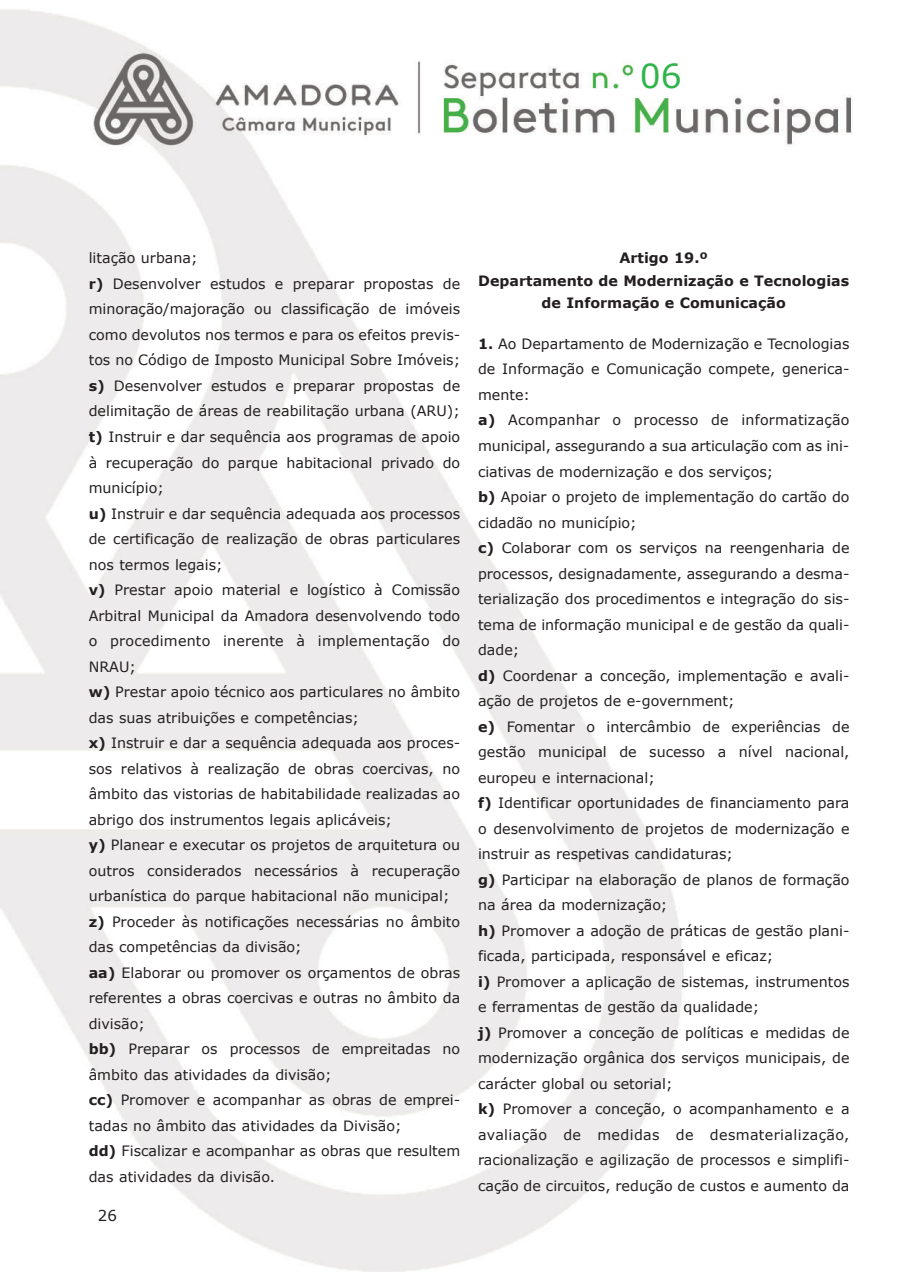
<style>
.page{position:relative;width:902px;height:1272px;background:#fff}
.page>*{position:absolute;margin:0;border:0;box-sizing:border-box;transform-origin:0 0}
.t1{font:33px "Verdana";color:#31b44b}
.t2{font:15px "Verdana";color:#231f20}
.t3{font:14.25px/25.5px "Verdana";color:#231f20}
.t4{font:700 14.25px/22.5px "Verdana";color:#231f20;text-align:center}
.s1{font-weight:700}
</style>
<div class="page">
<img style="left:0;top:9px;width:853px;height:1262px">
<h1 class="t1" style="left:639px;top:55px;width:43px">06</h1>
<p class="t3" style="left:89px;top:245px;width:373px">litação urbana;<br><span class="s1">r)</span> Desenvolver estudos e preparar propostas de minoração/majoração ou classificação de imóveis como devolutos nos termos e para os efeitos previs&shy;tos no Código de Imposto Municipal Sobre Imóveis; <span class="s1">s)</span> Desenvolver estudos e preparar propostas de delimitação de áreas de reabilitação urbana (ARU); <span class="s1">t)</span> Instruir e dar sequência aos programas de apoio à recuperação do parque habitacional privado do município;<br><span class="s1">u)</span> Instruir e dar sequência adequada aos processos de certificação de realização de obras particulares nos termos legais;<br><span class="s1">v)</span> Prestar apoio material e logístico à Comissão Arbitral Municipal da Amadora desenvolvendo todo o procedimento inerente à implementação do NRAU;<br><span class="s1">w)</span> Prestar apoio técnico aos particulares no âmbito das suas atribuições e competências;<br><span class="s1">x)</span> Instruir e dar a sequência adequada aos proces&shy;sos relativos à realização de obras coercivas, no âmbito das vistorias de habitabilidade realizadas ao abrigo dos instrumentos legais aplicáveis;<br><span class="s1">y)</span> Planear e executar os projetos de arquitetura ou outros considerados necessários à recuperação urbanística do parque habitacional não municipal; <span class="s1">z)</span> Proceder às notificações necessárias no âmbito das competências da divisão;<br><span class="s1">aa)</span> Elaborar ou promover os orçamentos de obras referentes a obras coercivas e outras no âmbito da divisão;<br><span class="s1">bb)</span> Preparar os processos de empreitadas no âmbito das atividades da divisão;<br><span class="s1">cc)</span> Promover e acompanhar as obras de emprei&shy;tadas no âmbito das atividades da Divisão;<br><span class="s1">dd)</span> Fiscalizar e acompanhar as obras que resultem das atividades da divisão.</p>
<p class="t4" style="left:478px;top:246px;width:372px">Artigo 19.º<br>Departamento de Modernização e Tecnologias de Informação e Comunicação</p>
<p class="t3" style="left:478px;top:330px;width:373px"><span class="s1">1.</span> Ao Departamento de Modernização e Tecnologias de Informação e Comunicação compete, generica&shy;mente:<br><span class="s1">a)</span> Acompanhar o processo de informatização municipal, assegurando a sua articulação com as ini&shy;ciativas de modernização e dos serviços;<br><span class="s1">b)</span> Apoiar o projeto de implementação do cartão do cidadão no município;<br><span class="s1">c)</span> Colaborar com os serviços na reengenharia de processos, designadamente, assegurando a desma&shy;terialização dos procedimentos e integração do sis&shy;tema de informação municipal e de gestão da quali&shy;dade;<br><span class="s1">d)</span> Coordenar a conceção, implementação e avali&shy;ação de projetos de e-government;<br><span class="s1">e)</span> Fomentar o intercâmbio de experiências de gestão municipal de sucesso a nível nacional, europeu e internacional;<br><span class="s1">f)</span> Identificar oportunidades de financiamento para o desenvolvimento de projetos de modernização e instruir as respetivas candidaturas;<br><span class="s1">g)</span> Participar na elaboração de planos de formação na área da modernização;<br><span class="s1">h)</span> Promover a adoção de práticas de gestão plani&shy;ficada, participada, responsável e eficaz;<br><span class="s1">i)</span> Promover a aplicação de sistemas, instrumentos e ferramentas de gestão da qualidade;<br><span class="s1">j)</span> Promover a conceção de políticas e medidas de modernização orgânica dos serviços municipais, de carácter global ou setorial;<br><span class="s1">k)</span> Promover a conceção, o acompanhamento e a avaliação de medidas de desmaterialização, racionalização e agilização de processos e simplifi&shy;cação de circuitos, redução de custos e aumento da</p>
<p class="t2" style="left:98px;top:1205px;width:21px">26</p>
</div>
